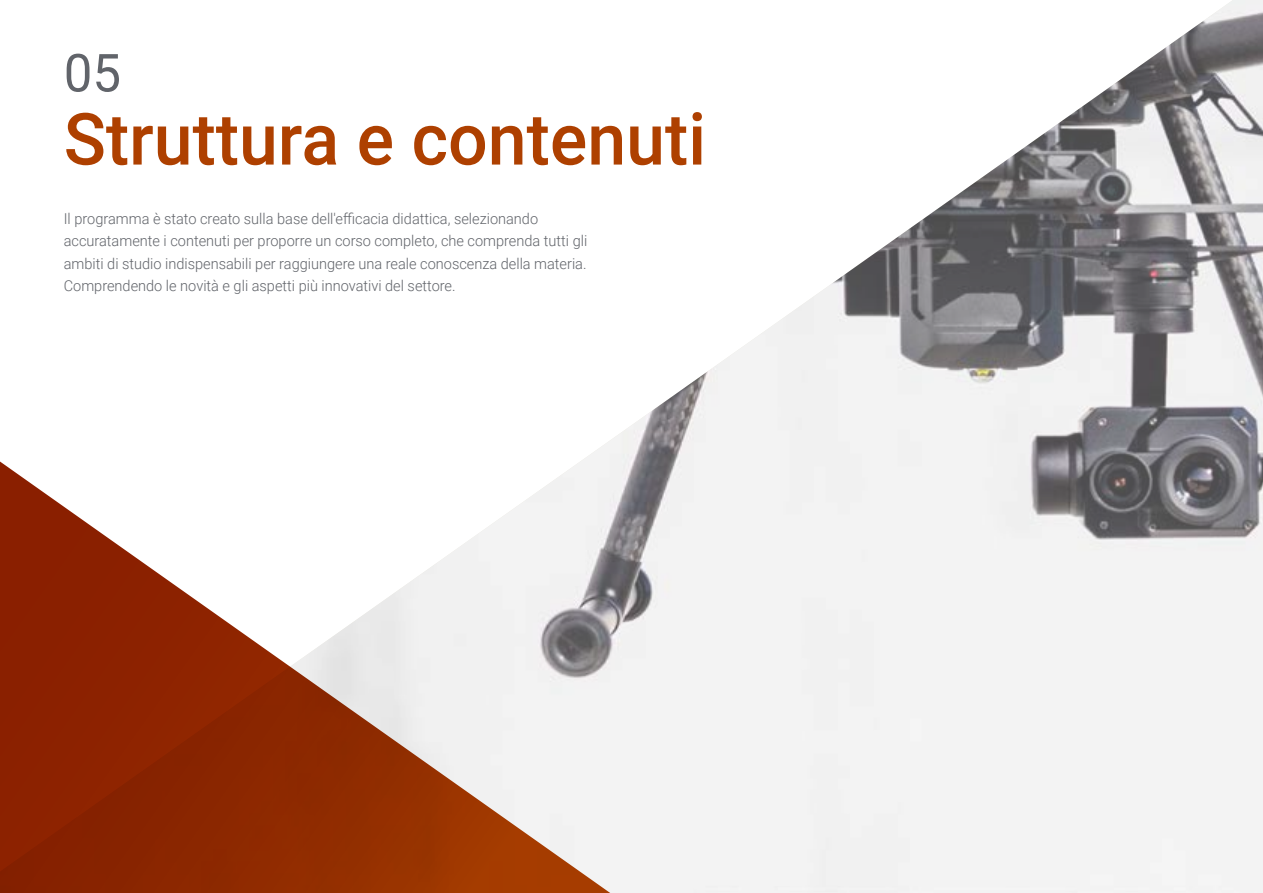
<style>
.page{position:relative;width:1263px;height:893px;background:#fff}
.page>*{position:absolute;margin:0;border:0;box-sizing:border-box;transform-origin:0 0}
.t1{font:500 72px "Roboto";color:#ae4000}
.t2{font:52.5px "Roboto";color:#61646a}
.t3{font:300 15px/22.5px "Roboto";color:#61646a}
</style>
<div class="page">
<img style="left:603px;top:0;width:660px;height:893px">
<svg style="left:0;top:446px;width:640px;height:447px"></svg>
<h2 class="t2" style="left:64px;top:36px;width:59px">05</h2>
<h1 class="t1" style="left:64px;top:89px;width:644px">Struttura e contenuti</h1>
<p class="t3" style="left:64px;top:207px;width:525px">Il programma è stato creato sulla base dell'efficacia didattica, selezionando accuratamente i contenuti per proporre un corso completo, che comprenda tutti gli ambiti di studio indispensabili per raggiungere una reale conoscenza della materia.<br>Comprendendo le novità e gli aspetti più innovativi del settore.</p>
</div>
